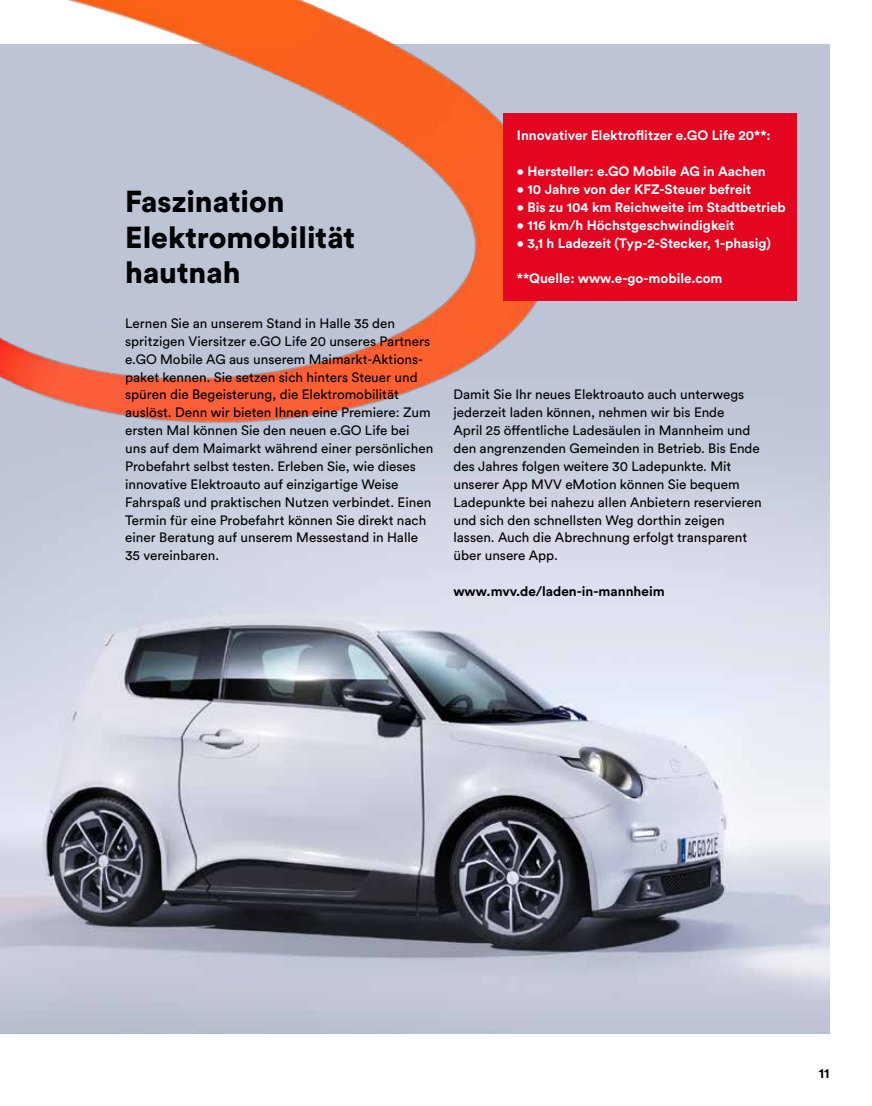
<style>
.page{position:relative;width:872px;height:1106px;background:#fff}
.page>*{position:absolute;margin:0;border:0;box-sizing:border-box;transform-origin:0 0}
.t1{font:900 30px/35.7px "Circular Pro";color:#000}
.t2{font:13.5px/17.9px "Circular Pro";color:#000}
.t3{font:700 13.5px "Circular Pro";color:#fff}
.t4{font:700 13.5px "Circular Pro";color:#000}
</style>
<div class="page">
<img style="left:0;top:44px;width:829px;height:989px">
<img style="left:0;top:0;width:701px;height:944px">
<div style="left:503px;top:114px;width:293px;height:187px;background:#e40521"></div>
<h1 class="t1" style="left:125px;top:182px;width:231px">Faszination<br>Elektromobilität hautnah</h1>
<p class="t2" style="left:125px;top:314px;width:309px">Lernen Sie an unserem Stand in Halle 35 den spritzigen Viersitzer e.GO Life 20 unseres Partners e.GO Mobile AG aus unserem Maimarkt-Aktions&shy;paket kennen. Sie setzen sich hinters Steuer und spüren die Begeisterung, die Elektromobilität auslöst. Denn wir bieten Ihnen eine Premiere: Zum ersten Mal können Sie den neuen e.GO Life bei uns auf dem Maimarkt während einer persönlichen Probefahrt selbst testen. Erleben Sie, wie dieses innovative Elektroauto auf einzigartige Weise Fahrspaß und praktischen Nutzen verbindet. Einen Termin für eine Probefahrt können Sie direkt nach einer Beratung auf unserem Messestand in Halle 35 vereinbaren.</p>
<p class="t3" style="left:517px;top:126px;width:255px">Innovativer Elektroflitzer e.GO Life 20**:</p>
<p class="t3" style="left:517px;top:162px;width:250px">• Hersteller: e.GO Mobile AG in Aachen</p>
<p class="t3" style="left:517px;top:180px;width:236px">• 10 Jahre von der KFZ-Steuer befreit</p>
<p class="t3" style="left:517px;top:198px;width:270px">• Bis zu 104 km Reichweite im Stadtbetrieb</p>
<p class="t3" style="left:517px;top:216px;width:219px">• 116 km/h Höchstgeschwindigkeit</p>
<p class="t3" style="left:517px;top:233px;width:255px">• 3,1 h Ladezeit (Typ-2-Stecker, 1-phasig)</p>
<p class="t3" style="left:517px;top:269px;width:207px">**Quelle: www.e-go-mobile.com</p>
<p class="t2" style="left:453px;top:385px;width:310px">Damit Sie Ihr neues Elektroauto auch unterwegs jederzeit laden können, nehmen wir bis Ende<br>April 25 öffentliche Ladesäulen in Mannheim und den angrenzenden Gemeinden in Betrieb. Bis Ende des Jahres folgen weitere 30 Ladepunkte. Mit unserer App MVV eMotion können Sie bequem Ladepunkte bei nahezu allen Anbietern reservieren und sich den schnellsten Weg dorthin zeigen lassen. Auch die Abrechnung erfolgt transparent über unsere App.</p>
<p class="t4" style="left:453px;top:582px;width:213px">www.mvv.de/laden-in-mannheim</p>
<p class="t4" style="left:818px;top:1064px;width:12px">11</p>
</div>
